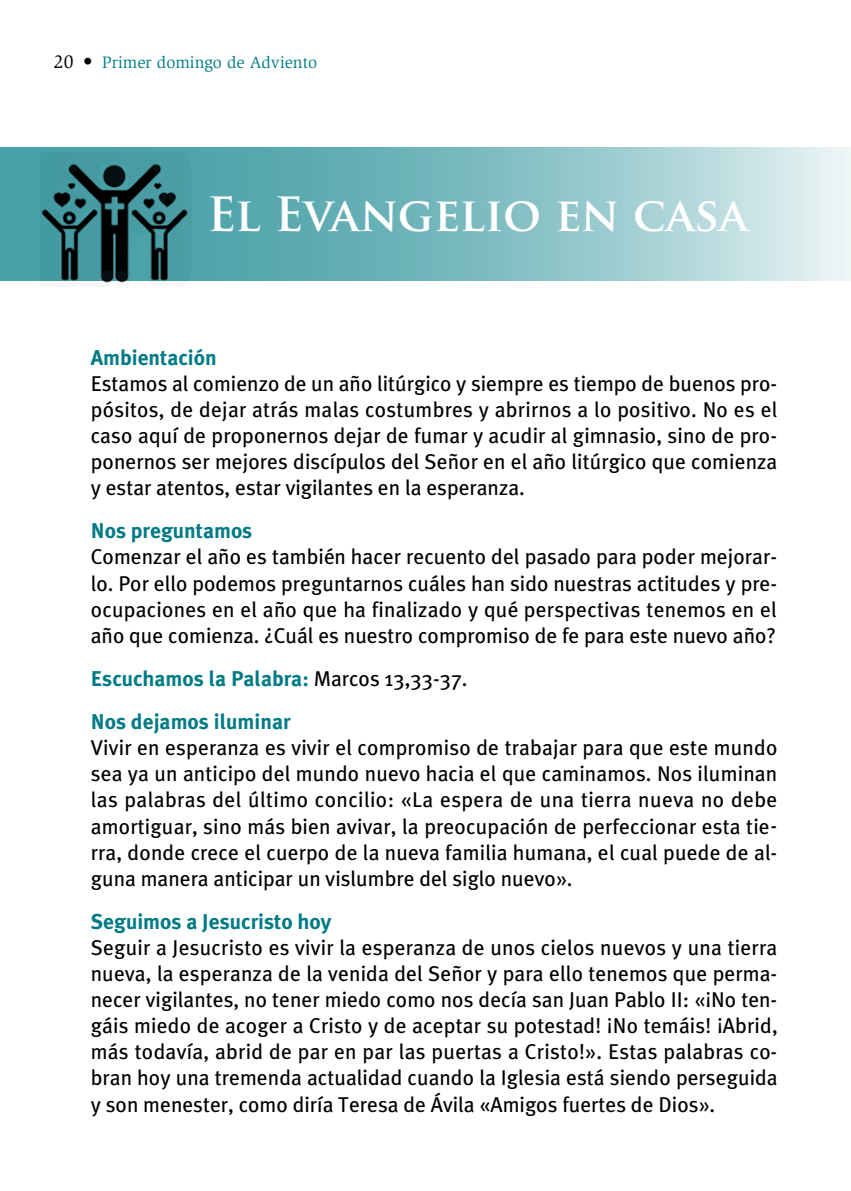
<style>
.page{position:relative;width:851px;height:1191px;background:#fff}
.page>*{position:absolute;margin:0;border:0;box-sizing:border-box;transform-origin:0 0}
.t1{font:700 46px "Trajan Pro";letter-spacing:-.01em;color:#fff}
.t2{font:21.4px/26px "Meta Plus";color:#000;text-align:justify}
.t3{font:700 21.4px/43px "Meta Plus";color:#007b85}
.t4{font:17px "Slimbach";color:#007b85}
.s1{font-size:19px;color:#000}
.s2{font-weight:400;color:#000}
</style>
<div class="page">
<svg style="left:0;top:147px;width:850px;height:134px;background:#89c1c6"></svg>
<img style="left:40px;top:153px;width:151px;height:130px">
<p class="t4" style="left:54px;top:52px;width:265px"><span class="s1">20 •</span> Primer domingo de Adviento</p>
<h1 class="t1" style="left:207px;top:186px;width:542px">El Evangelio en casa</h1>
<p class="t3" style="left:91px;top:336px;width:127px">Ambientación</p>
<p class="t2" style="left:91px;top:370px;width:688px">Estamos al comienzo de un año litúrgico y siempre es tiempo de buenos pro&shy;pósitos, de dejar atrás malas costumbres y abrirnos a lo positivo. No es el caso aquí de proponernos dejar de fumar y acudir al gimnasio, sino de pro&shy;ponernos ser mejores discípulos del Señor en el año litúrgico que comienza y estar atentos, estar vigilantes en la esperanza.</p>
<p class="t3" style="left:91px;top:509px;width:163px">Nos preguntamos</p>
<p class="t2" style="left:91px;top:544px;width:687px">Comenzar el año es también hacer recuento del pasado para poder mejorar&shy;lo. Por ello podemos preguntarnos cuáles han sido nuestras actitudes y pre&shy;ocupaciones en el año que ha finalizado y qué perspectivas tenemos en el año que comienza. ¿Cuál es nuestro compromiso de fe para este nuevo año?</p>
<p class="t3" style="left:91px;top:657px;width:378px">Escuchamos la Palabra: <span class="s2">Marcos 13,33-37.<br></span>Nos dejamos iluminar</p>
<p class="t2" style="left:91px;top:734px;width:688px">Vivir en esperanza es vivir el compromiso de trabajar para que este mundo sea ya un anticipo del mundo nuevo hacia el que caminamos. Nos iluminan las palabras del último concilio: «La espera de una tierra nueva no debe amortiguar, sino más bien avivar, la preocupación de perfeccionar esta tie&shy;rra, donde crece el cuerpo de la nueva familia humana, el cual puede de al&shy;guna manera anticipar un vislumbre del siglo nuevo».</p>
<p class="t3" style="left:91px;top:899px;width:242px">Seguimos a Jesucristo hoy</p>
<p class="t2" style="left:91px;top:934px;width:688px">Seguir a Jesucristo es vivir la esperanza de unos cielos nuevos y una tierra nueva, la esperanza de la venida del Señor y para ello tenemos que perma&shy;necer vigilantes, no tener miedo como nos decía san Juan Pablo II: «¡No ten&shy;gáis miedo de acoger a Cristo y de aceptar su potestad! ¡No temáis! ¡Abrid, más todavía, abrid de par en par las puertas a Cristo!». Estas palabras co&shy;bran hoy una tremenda actualidad cuando la Iglesia está siendo perseguida y son menester, como diría Teresa de Ávila «Amigos fuertes de Dios».</p>
</div>
